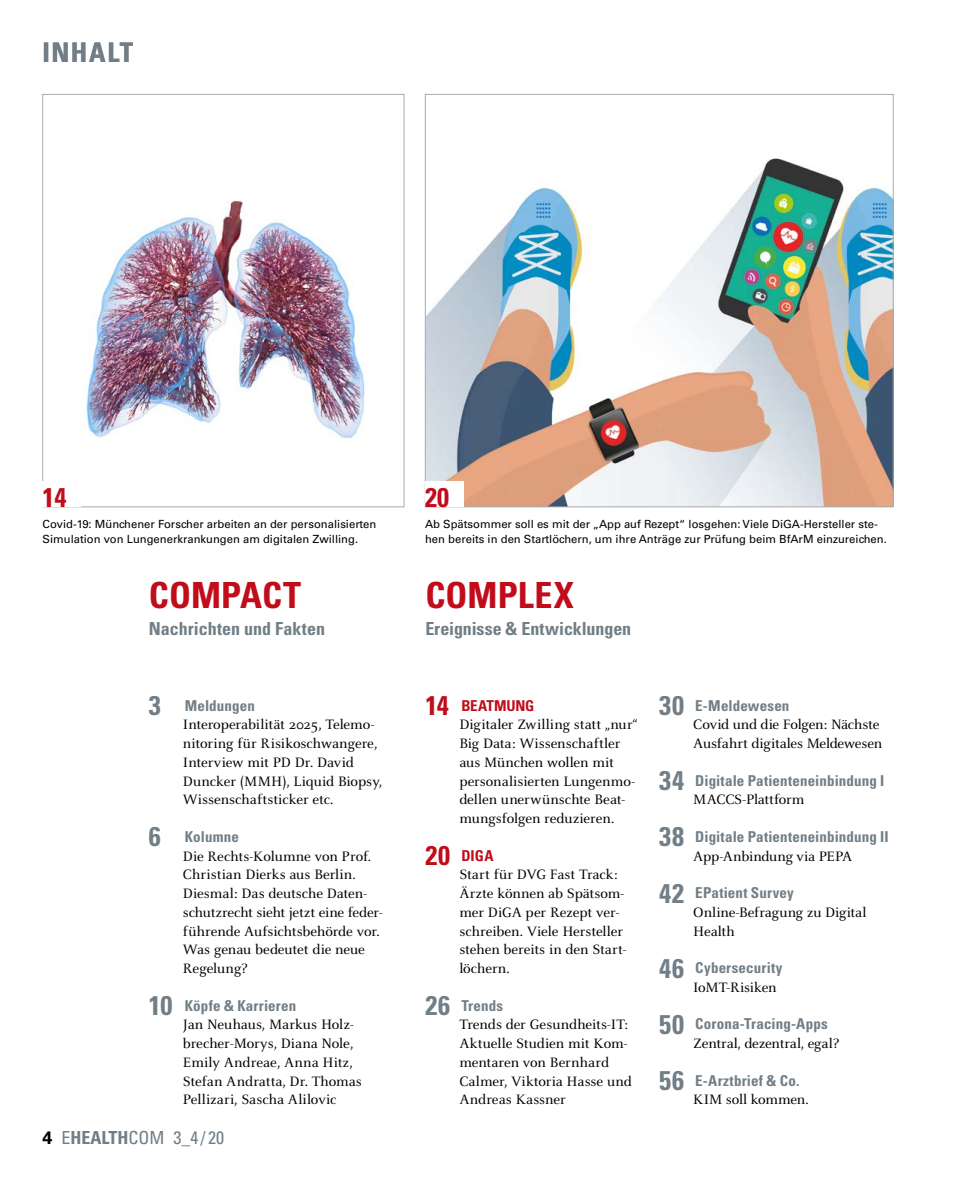
<style>
.page{position:relative;width:957px;height:1191px;background:#fff}
.page>*{position:absolute;margin:0;border:0;box-sizing:border-box;transform-origin:0 0}
.t1{font:700 condensed 36px "Univers LT Std";letter-spacing:.005em;color:#c10c1a}
.t2{font:700 condensed 27px "Univers LT Std";letter-spacing:.05em;color:#717e86}
.t3{font:700 condensed 27px "Univers LT Std";color:#c10c1a}
.t4{font:700 condensed 18px "Univers LT Std";color:#717e86}
.t5{font:condensed 18px "Univers LT Std";color:#717e86}
.t6{font:15px/18.8px "Celeste OT";letter-spacing:-.005em;color:#000}
.t7{font:700 condensed 15px "Univers LT Std";letter-spacing:.01em;color:#717e86}
.t8{font:700 condensed 15px "Univers LT Std";color:#c10c1a}
.t9{font:11.25px/15px "Univers LT Std";color:#000}
.s1{font-size:27px}
.s2{font-weight:700;font-stretch:normal;color:#000}
.s3{font-weight:700}
</style>
<div class="page">
<img style="left:85px;top:201px;width:280px;height:237px">
<img style="left:427px;top:158px;width:464px;height:347px">
<div style="left:425px;top:481px;width:38px;height:26px;background:#fff"></div>
<h2 class="t2" style="left:43px;top:36px;width:92px">INHALT</h2>
<h2 class="t3" style="left:43px;top:481px;width:25px">14</h2>
<h2 class="t3" style="left:425px;top:481px;width:25px">20</h2>
<p class="t9" style="left:43px;top:517px;width:335px">Covid-19: Münchener Forscher arbeiten an der personalisierten<br>Simulation von Lungenerkrankungen am digitalen Zwilling.</p>
<p class="t9" style="left:425px;top:516px;width:463px">Ab Spätsommer soll es mit der „App auf Rezept“ losgehen: Viele DiGA-Hersteller ste&shy;hen bereits in den Startlöchern, um ihre Anträge zur Prüfung beim BfArM einzureichen.</p>
<h1 class="t1" style="left:149px;top:573px;width:154px">COMPACT</h1>
<p class="t4" style="left:149px;top:618px;width:178px">Nachrichten und Fakten</p>
<h1 class="t1" style="left:425px;top:573px;width:150px">COMPLEX</h1>
<p class="t4" style="left:425px;top:618px;width:207px">Ereignisse &amp; Entwicklungen</p>
<p class="t7" style="left:149px;top:696px;width:108px"><span class="s1">3</span> Meldungen</p>
<p class="t6" style="left:183px;top:715px;width:201px">Interoperabilität 2025, Telemo&shy;nitoring für Risikoschwangere,<br>Interview mit PD Dr. David<br>Duncker (MMH), Liquid Biopsy,<br>Wissenschaftsticker etc.</p>
<p class="t7" style="left:149px;top:827px;width:92px"><span class="s1">6</span> Kolumne</p>
<p class="t6" style="left:183px;top:846px;width:201px">Die Rechts-Kolumne von Prof.<br>Christian Dierks aus Berlin.<br>Diesmal: Das deutsche Daten&shy;schutzrecht sieht jetzt eine feder&shy;führende Aufsichtsbehörde vor.<br>Was genau bedeutet die neue<br>Regelung?</p>
<p class="t7" style="left:149px;top:996px;width:149px"><span class="s1">10</span> Köpfe &amp; Karrieren</p>
<p class="t6" style="left:183px;top:1015px;width:180px">Jan Neuhaus, Markus Holz&shy;brecher-Morys, Diana Nole,<br>Emily Andreae, Anna Hitz,<br>Stefan Andratta, Dr. Thomas<br>Pellizari, Sascha Alilovic</p>
<p class="t5" style="left:43px;top:1126px;width:183px"><span class="s2">4</span> E<span class="s3">HEALTH</span>COM 3_4 / 20</p>
<p class="t8" style="left:425px;top:696px;width:111px"><span class="s1">14</span> BEATMUNG</p>
<p class="t6" style="left:459px;top:715px;width:180px">Digitaler Zwilling statt „nur“<br>Big Data: Wissenschaftler aus München wollen mit personalisierten Lungenmo&shy;dellen unerwünschte Beat&shy;mungsfolgen reduzieren.</p>
<p class="t8" style="left:425px;top:846px;width:70px"><span class="s1">20</span> DIGA</p>
<p class="t6" style="left:459px;top:865px;width:168px">Start für DVG Fast Track:<br>Ärzte können ab Spätsom&shy;mer DiGA per Rezept ver&shy;schreiben. Viele Hersteller stehen bereits in den Start&shy;löchern.</p>
<p class="t7" style="left:425px;top:996px;width:79px"><span class="s1">26</span> Trends</p>
<p class="t6" style="left:459px;top:1015px;width:174px">Trends der Gesundheits-IT:<br>Aktuelle Studien mit Kom&shy;mentaren von Bernhard<br>Calmer, Viktoria Hasse und<br>Andreas Kassner</p>
<p class="t7" style="left:659px;top:696px;width:132px"><span class="s1">30</span> E-Meldewesen</p>
<p class="t6" style="left:693px;top:715px;width:190px">Covid und die Folgen: Nächste<br>Ausfahrt digitales Meldewesen</p>
<p class="t7" style="left:659px;top:771px;width:227px"><span class="s1">34</span> Digitale Patienteneinbindung I</p>
<p class="t6" style="left:693px;top:790px;width:113px">MACCS-Plattform</p>
<p class="t7" style="left:659px;top:827px;width:231px"><span class="s1">38</span> Digitale Patienteneinbindung II</p>
<p class="t6" style="left:693px;top:846px;width:160px">App-Anbindung via PEPA</p>
<p class="t7" style="left:659px;top:883px;width:136px"><span class="s1">42</span> EPatient Survey</p>
<p class="t6" style="left:693px;top:902px;width:175px">Online-Befragung zu Digital<br>Health</p>
<p class="t7" style="left:659px;top:958px;width:125px"><span class="s1">46</span> Cybersecurity</p>
<p class="t6" style="left:693px;top:977px;width:85px">IoMT-Risiken</p>
<p class="t7" style="left:659px;top:1014px;width:170px"><span class="s1">50</span> Corona-Tracing-Apps</p>
<p class="t6" style="left:693px;top:1034px;width:147px">Zentral, dezentral, egal?</p>
<p class="t7" style="left:659px;top:1071px;width:142px"><span class="s1">56</span> E-Arztbrief &amp; Co.</p>
<p class="t6" style="left:693px;top:1090px;width:117px">KIM soll kommen.</p>
</div>
